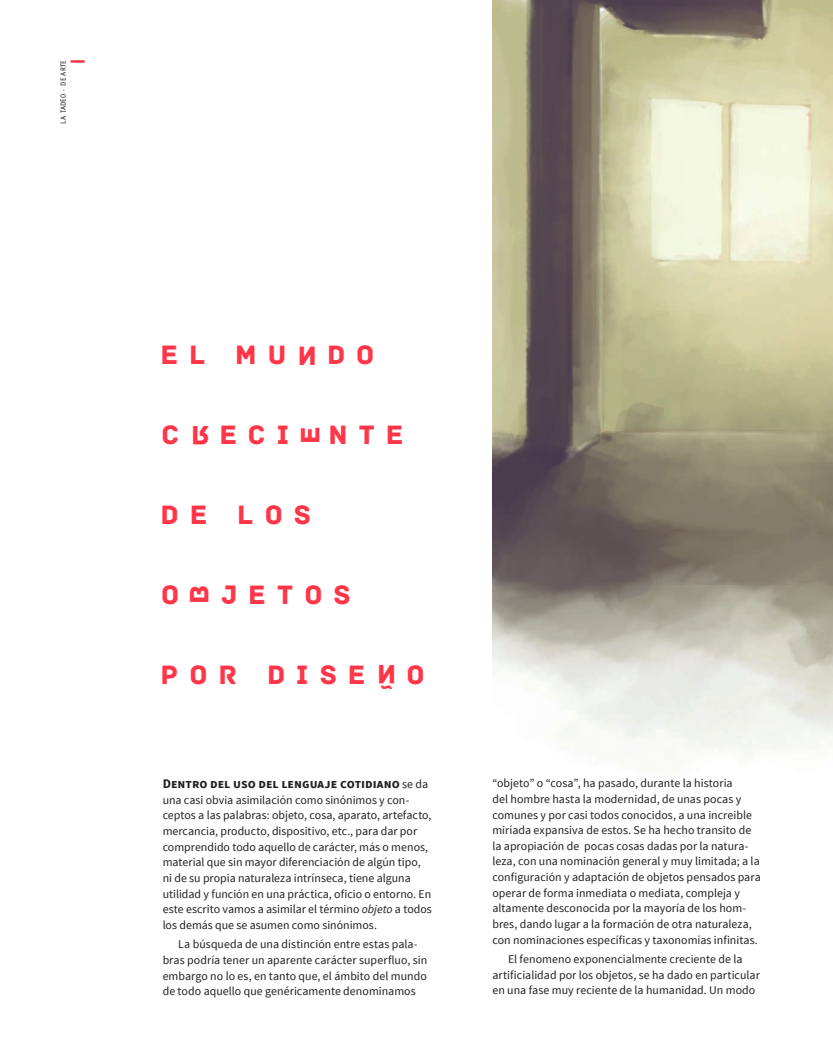
<style>
.page{position:relative;width:833px;height:1063px;background:#fff}
.page>*{position:absolute;margin:0;border:0;box-sizing:border-box;transform-origin:0 0}
.t1{font:28px "Archive";letter-spacing:.395em;color:#ff3548}
.t2{font:700 13.12px "Source Sans Pro";color:#231f20}
.t3{font:11.88px/15.6px "Source Sans Pro";letter-spacing:.005em;color:#231f20}
.t4{font:7.5px "Officina Sans Std";letter-spacing:.02em;color:#231f20}
.s1{font-weight:400;font-size:11.88px}
.s2{font-style:italic}
</style>
<div class="page">
<hr style="left:71px;top:60px;width:14px;height:3px;background:#ff3548">
<img style="left:492px;top:0;width:341px;height:770px">
<p class="t4" style="left:59px;top:124px;width:65px;rotate:-90deg">LA TADEO · DE ARTE</p>
<h1 class="t1" style="left:161px;top:339px;width:215px">EL MUNDO</h1>
<h1 class="t1" style="left:161px;top:418px;width:244px">CRECIENTE</h1>
<h1 class="t1" style="left:294px;top:444px;width:19px;rotate:-90deg">E</h1>
<h1 class="t1" style="left:161px;top:498px;width:152px">DE LOS</h1>
<h1 class="t1" style="left:161px;top:578px;width:191px">OBJETOS</h1>
<h1 class="t1" style="left:182px;top:604px;width:21px;rotate:-90deg">B</h1>
<h1 class="t1" style="left:161px;top:658px;width:265px">POR DISEÑO</h1>
<p class="t2" style="left:163px;top:775px;width:267px">Dentro del uso del lenguaje cotidiano <span class="s1">se da</span></p>
<p class="t3" style="left:163px;top:792px;width:271px">una casi obvia asimilación como sinónimos y con&shy;ceptos a las palabras: objeto, cosa, aparato, artefacto, mercancia, producto, dispositivo, etc., para dar por comprendido todo aquello de carácter, más o menos, material que sin mayor diferenciación de algún tipo, ni de su propia naturaleza intrínseca, tiene alguna utilidad y función en una práctica, oficio o entorno. En este escrito vamos a asimilar el término <span class="s2">objeto</span> a todos los demás que se asumen como sinónimos.</p>
<p class="t3" style="left:163px;top:937px;width:266px;text-indent:16px">La búsqueda de una distinción entre estas pala&shy;bras podría tener un aparente carácter superfluo, sin embargo no lo es, en tanto que, el ámbito del mundo de todo aquello que genéricamente denominamos</p>
<p class="t3" style="left:492px;top:776px;width:270px">“objeto” o “cosa”, ha pasado, durante la historia<br>del hombre hasta la modernidad, de unas pocas y comunes y por casi todos conocidos, a una increible miríada expansiva de estos. Se ha hecho transito de la apropiación de pocas cosas dadas por la natura&shy;leza, con una nominación general y muy limitada; a la configuración y adaptación de objetos pensados para operar de forma inmediata o mediata, compleja y altamente desconocida por la mayoría de los hom&shy;bres, dando lugar a la formación de otra naturaleza, con nominaciones específicas y taxonomías infinitas.</p>
<p class="t3" style="left:492px;top:951px;width:269px;text-align:center">El fenomeno exponencialmente creciente de la artificialidad por los objetos, se ha dado en particular en una fase muy reciente de la humanidad. Un modo</p>
</div>
